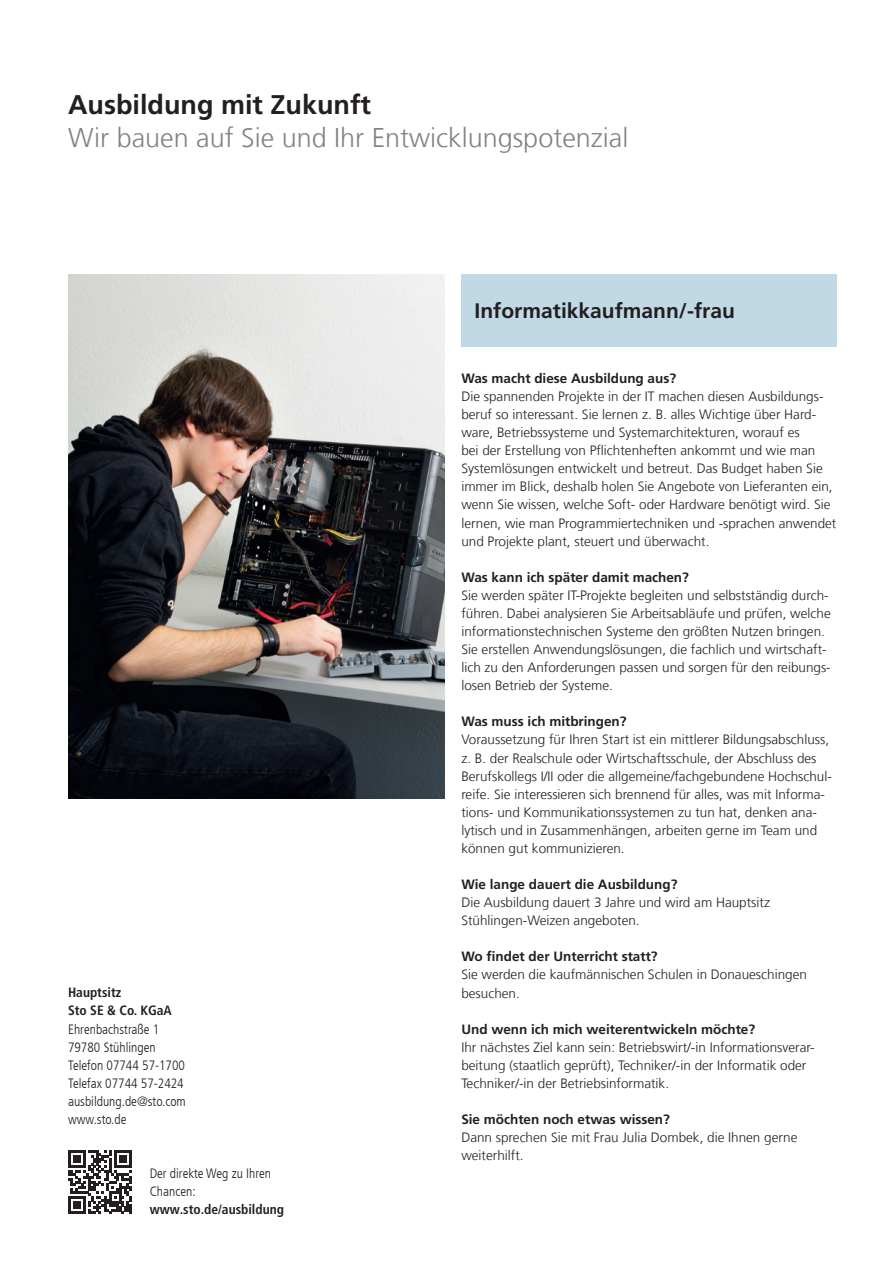
<style>
.page{position:relative;width:893px;height:1263px;background:#fff}
.page>*{position:absolute;margin:0;border:0;box-sizing:border-box;transform-origin:0 0}
.t1{font:300 27px "Sto Frutiger";color:#808285}
.t2{font:700 27px "Sto Frutiger";color:#231f20}
.t3{font:700 21px "Sto Frutiger";color:#231f20}
.t4{font:300 13.5px/18.1px "Sto Frutiger";color:#231f20}
.t5{font:700 13.5px "Sto Frutiger";color:#231f20}
.t6{font:300 condensed 13.5px/18.1px "Sto Frutiger";color:#231f20}
.t7{font:700 condensed 13.5px/18.1px "Sto Frutiger";color:#231f20}
</style>
<div class="page">
<img style="left:68px;top:274px;width:376px;height:524px">
<div style="left:461px;top:274px;width:376px;height:73px;background:#c1d9e5"></div>
<svg style="left:68px;top:1150px;width:64px;height:64px"></svg>
<h1 class="t2" style="left:68px;top:89px;width:305px">Ausbildung mit Zukunft</h1>
<h1 class="t1" style="left:68px;top:122px;width:562px">Wir bauen auf Sie und Ihr Entwicklungspotenzial</h1>
<p class="t7" style="left:68px;top:984px;width:105px">Hauptsitz<br>Sto SE &amp; Co. KGaA</p>
<p class="t6" style="left:68px;top:1020px;width:119px">Ehrenbachstraße 1<br>79780 Stühlingen<br>Telefon 07744 57-1700<br>Telefax 07744 57-2424 ausbildung.de@sto.com www.sto.de</p>
<p class="t6" style="left:150px;top:1164px;width:123px">Der direkte Weg zu Ihren<br>Chancen:</p>
<p class="t7" style="left:150px;top:1200px;width:136px">www.sto.de/ausbildung</p>
<h2 class="t3" style="left:475px;top:299px;width:262px">Informatikkaufmann/-frau</h2>
<p class="t5" style="left:461px;top:370px;width:216px">Was macht diese Ausbildung aus?</p>
<p class="t4" style="left:461px;top:387px;width:377px">Die spannenden Projekte in der IT machen diesen Ausbildungs&shy;beruf so interessant. Sie lernen z. B. alles Wichtige über Hard&shy;ware, Betriebssysteme und Systemarchitekturen, worauf es<br>bei der Erstellung von Pflichtenheften ankommt und wie man Systemlösungen entwickelt und betreut. Das Budget haben Sie immer im Blick, deshalb holen Sie Angebote von Lieferanten ein, wenn Sie wissen, welche Soft- oder Hardware benötigt wird. Sie lernen, wie man Programmiertechniken und -sprachen anwendet und Projekte plant, steuert und überwacht.</p>
<p class="t5" style="left:461px;top:569px;width:229px">Was kann ich später damit machen?</p>
<p class="t4" style="left:461px;top:586px;width:371px">Sie werden später IT-Projekte begleiten und selbstständig durch&shy;führen. Dabei analysieren Sie Arbeitsabläufe und prüfen, welche informationstechnischen Systeme den größten Nutzen bringen.<br>Sie erstellen Anwendungslösungen, die fachlich und wirtschaft&shy;lich zu den Anforderungen passen und sorgen für den reibungs&shy;losen Betrieb der Systeme.</p>
<p class="t5" style="left:461px;top:714px;width:167px">Was muss ich mitbringen?</p>
<p class="t4" style="left:461px;top:731px;width:372px">Voraussetzung für Ihren Start ist ein mittlerer Bildungsabschluss, z. B. der Realschule oder Wirtschaftsschule, der Abschluss des Berufskollegs I/II oder die allgemeine/fachgebundene Hochschul&shy;reife. Sie interessieren sich brennend für alles, was mit Informa&shy;tions- und Kommunikationssystemen zu tun hat, denken ana&shy;lytisch und in Zusammenhängen, arbeiten gerne im Team und können gut kommunizieren.</p>
<p class="t5" style="left:461px;top:876px;width:218px">Wie lange dauert die Ausbildung?</p>
<p class="t4" style="left:461px;top:893px;width:310px">Die Ausbildung dauert 3 Jahre und wird am Hauptsitz<br>Stühlingen-Weizen angeboten.</p>
<p class="t5" style="left:461px;top:949px;width:198px">Wo findet der Unterricht statt?</p>
<p class="t4" style="left:461px;top:966px;width:347px">Sie werden die kaufmännischen Schulen in Donaueschingen besuchen.</p>
<p class="t5" style="left:461px;top:1021px;width:295px">Und wenn ich mich weiterentwickeln möchte?</p>
<p class="t4" style="left:461px;top:1038px;width:355px">Ihr nächstes Ziel kann sein: Betriebswirt/-in Informationsverar&shy;beitung (staatlich geprüft), Techniker/-in der Informatik oder<br>Techniker/-in der Betriebsinformatik.</p>
<p class="t5" style="left:461px;top:1111px;width:210px">Sie möchten noch etwas wissen?</p>
<p class="t4" style="left:461px;top:1128px;width:338px">Dann sprechen Sie mit Frau Julia Dombek, die Ihnen gerne weiterhilft.</p>
</div>
